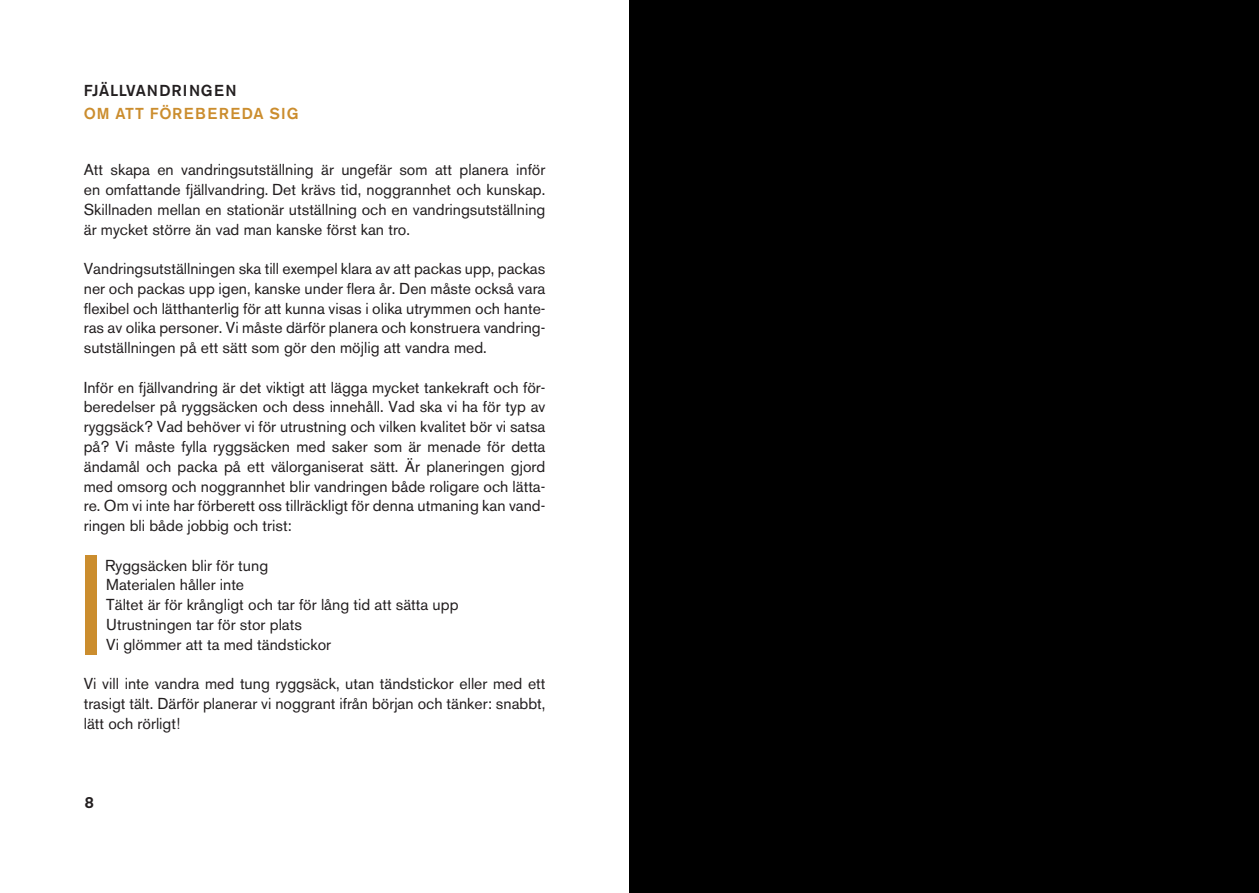
<style>
.page{position:relative;width:1259px;height:893px;background:#fff}
.page>*{position:absolute;margin:0;border:0;box-sizing:border-box;transform-origin:0 0}
.t1{font:500 16.05px "Akzidenz Grotesk BE";color:#231f20}
.t2{font:15.75px/19.8px "Akzidenz Grotesk BE";color:#231f20;text-align:justify}
.t3{font:500 15.75px "Akzidenz Grotesk BE";letter-spacing:.08em;color:#cb8d2e}
.t4{font:500 15.75px "Akzidenz Grotesk BE";letter-spacing:.05em;color:#231f20}
</style>
<div class="page">
<div style="left:629px;top:0;width:629px;height:893px;background:#000"></div>
<div style="left:85px;top:555px;width:11px;height:99px;background:#cb8d2e"></div>
<p class="t4" style="left:84px;top:81px;width:154px">FJÄLLVANDRINGEN</p>
<p class="t3" style="left:84px;top:104px;width:216px">OM ATT FÖREBEREDA SIG</p>
<p class="t2" style="left:84px;top:160px;width:463px">Att skapa en vandringsutställning är ungefär som att planera inför en omfattande fjällvandring. Det krävs tid, noggrannhet och kunskap.<br>Skillnaden mellan en stationär utställning och en vandringsutställning är mycket större än vad man kanske först kan tro.</p>
<p class="t2" style="left:84px;top:259px;width:463px">Vandringsutställningen ska till exempel klara av att packas upp, packas ner och packas upp igen, kanske under flera år. Den måste också vara flexibel och lätthanterlig för att kunna visas i olika utrymmen och hante&shy;ras av olika personer. Vi måste därför planera och konstruera vandring&shy;sutställningen på ett sätt som gör den möjlig att vandra med.</p>
<p class="t2" style="left:84px;top:377px;width:463px">Inför en fjällvandring är det viktigt att lägga mycket tankekraft och för&shy;beredelser på ryggsäcken och dess innehåll. Vad ska vi ha för typ av ryggsäck? Vad behöver vi för utrustning och vilken kvalitet bör vi satsa på? Vi måste fylla ryggsäcken med saker som är menade för detta ändamål och packa på ett välorganiserat sätt. Är planeringen gjord med omsorg och noggrannhet blir vandringen både roligare och lätta&shy;re. Om vi inte har förberett oss tillräckligt för denna utmaning kan vand&shy;ringen bli både jobbig och trist:</p>
<p class="t2" style="left:105px;top:555px;width:355px;text-align:left">Ryggsäcken blir för tung<br>Materialen håller inte<br>Tältet är för krångligt och tar för lång tid att sätta upp Utrustningen tar för stor plats<br>Vi glömmer att ta med tändstickor</p>
<p class="t2" style="left:84px;top:674px;width:463px">Vi vill inte vandra med tung ryggsäck, utan tändstickor eller med ett trasigt tält. Därför planerar vi noggrant ifrån början och tänker: snabbt, lätt och rörligt!</p>
<p class="t1" style="left:85px;top:792px;width:11px">8</p>
</div>
